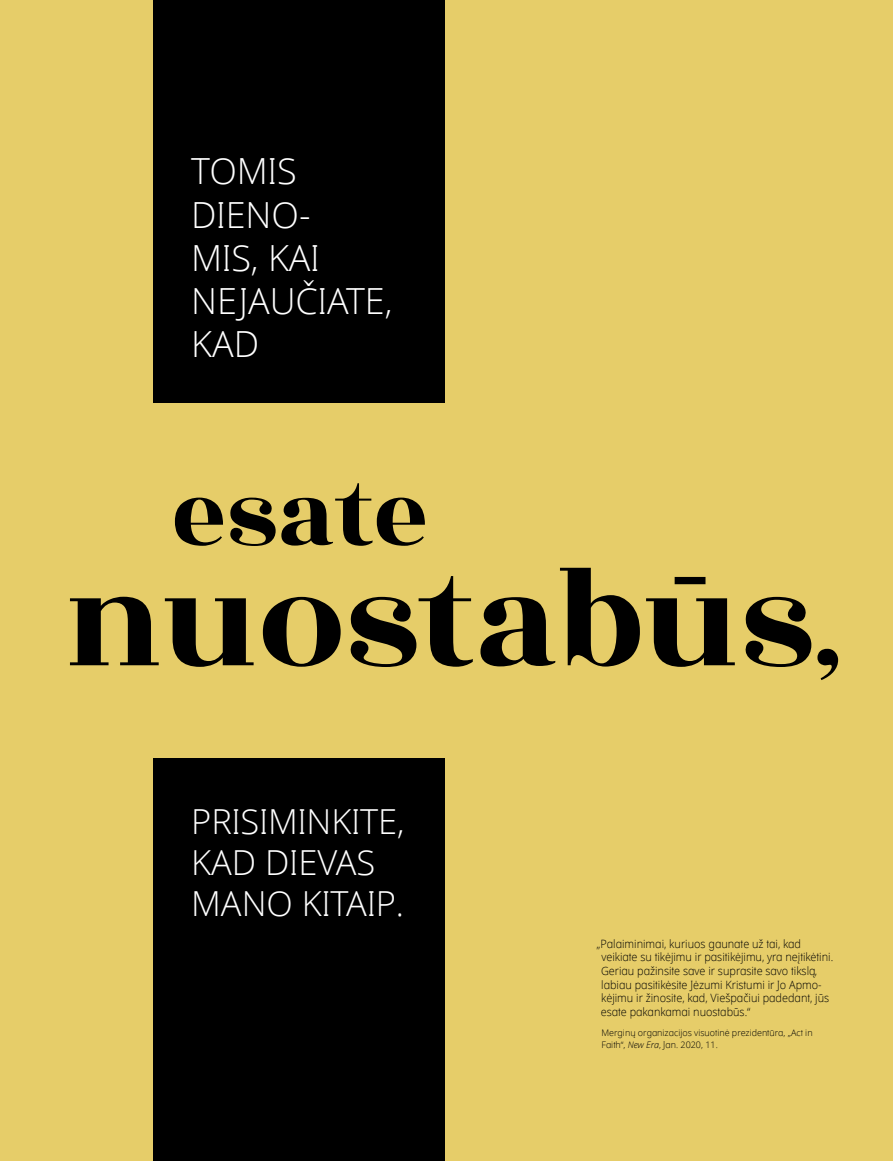
<style>
.page{position:relative;width:893px;height:1161px;background:#e6cd69}
.page>*{position:absolute;margin:0;border:0;box-sizing:border-box;transform-origin:0 0}
.Art__para_first{font:145.5px "Rozha One";color:#000;scale:1.06 1}
.Art__para_first-2{font:100.35px "Rozha One";color:#000;scale:1.06 1}
.Art__para_first-3{font:300 36px/43.2px "Dots Solidlds Lat";color:#fff}
.Art__para_first-4{font:300 34.5px/41.4px "Dots Solidlds Lat";color:#fff}
.Quote_para{font:300 11.55px/13.5px "Dots Solidlds Lat";color:#000;scale:.95 1}
.Side_QT_Citation{font:300 9px/12px "Dots Solidlds Lat";color:#000}
.s1{font-size:100.35px}
.s2{font-style:italic}
</style>
<div class="page">
<div style="left:153px;top:0;width:291px;height:402px;background:#000"></div>
<div style="left:153px;top:758px;width:291px;height:403px;background:#000"></div>
<p class="Art__para_first-3" style="left:191px;top:150px;width:203px">TOMIS<br>DIENO-<br>MIS, KAI<br>NEJAUČIATE,<br>KAD</p>
<p class="Art__para_first-2" style="left:172px;top:445px;width:244px">esate</p>
<p class="Art__para_first" style="left:64px;top:520px;width:738px">nuostabūs<span class="s1">,</span></p>
<p class="Art__para_first-4" style="left:191px;top:800px;width:215px">PRISIMINKITE,<br>KAD DIEVAS<br>MANO KITAIP.</p>
<p class="Quote_para" style="left:601px;top:937px;width:246px;text-indent:-4px">„Palaiminimai, kuriuos gaunate už tai, kad veikiate su tikėjimu ir pasitikėjimu, yra neįtikėtini.<br>Geriau pažinsite save ir suprasite savo tikslą, labiau pasitikėsite Jėzumi Kristumi ir Jo Apmo&shy;kėjimu ir žinosite, kad, Viešpačiui padedant, jūs esate pakankamai nuostabūs.“</p>
<p class="Side_QT_Citation" style="left:601px;top:1027px;width:213px">Merginų organizacijos visuotinė prezidentūra, „Act in<br>Faith“, <span class="s2">New Era</span>, Jan. 2020, 11.</p>
</div>
